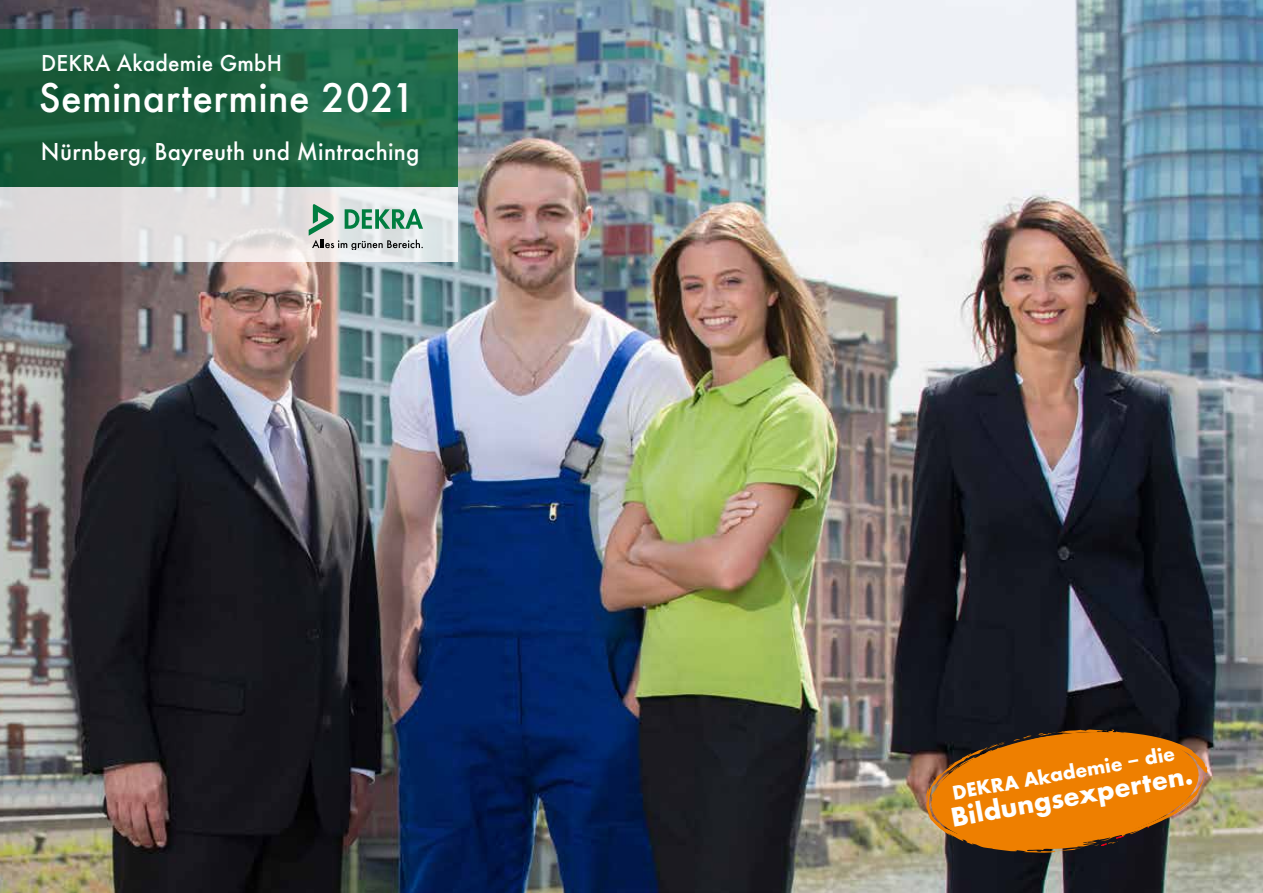
<style>
.page{position:relative;width:1263px;height:893px;background:#fff}
.page>*{position:absolute;margin:0;border:0;box-sizing:border-box;transform-origin:0 0}
.t1{font:500 43.2px "Futura TOT";letter-spacing:.01em;color:#fff}
.t2{font:700 28.35px "Futura TOT";color:#fff}
.t3{font:500 25.5px "Futura TOT";letter-spacing:.01em;color:#fff}
.t4{font:500 24px "Futura TOT";letter-spacing:.01em;color:#fff}
.t5{font:700 20.85px "Futura TOT";color:#fff}
</style>
<div class="page">
<img style="left:0;top:0;width:1263px;height:893px">
<svg style="left:0;top:187px;width:457px;height:75px;background:#e2e0e1"></svg>
<svg style="left:309px;top:204px;width:114px;height:46px;background:#a7c3b6"></svg>
<svg style="left:0;top:30px;width:457px;height:157px;background:#1d6342"></svg>
<svg style="left:925px;top:726px;width:282px;height:128px;background:#ba6b12"></svg>
<p class="t4" style="left:41px;top:49px;width:243px">DEKRA Akademie GmbH</p>
<h1 class="t1" style="left:39px;top:72px;width:378px">Seminartermine 2021</h1>
<p class="t3" style="left:41px;top:137px;width:380px">Nürnberg, Bayreuth und Mintraching</p>
<p class="t5" style="left:950px;top:780px;width:227px;rotate:-10deg">DEKRA Akademie − die</p>
<p class="t2" style="left:948px;top:800px;width:246px;rotate:-10deg">Bildungsexperten.</p>
</div>
